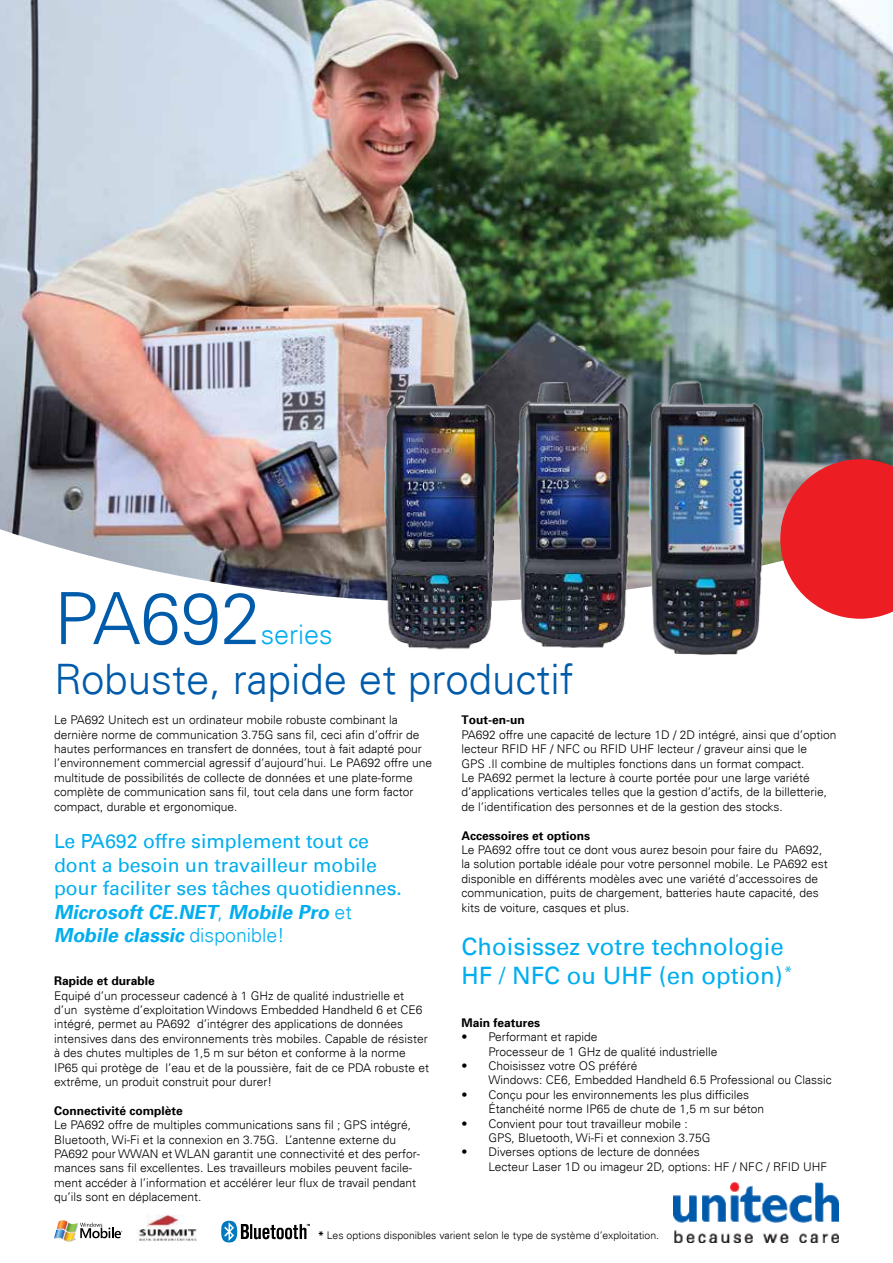
<style>
.page{position:relative;width:893px;height:1263px;background:#fff}
.page>*{position:absolute;margin:0;border:0;box-sizing:border-box;transform-origin:0 0}
.t1{font:300 72px "Univers LT";color:#005baa}
.t2{font:300 42px "Univers LT";color:#005baa}
.t3{font:300 27px "Univers LT";color:#00aeef}
.t4{font:24px/28.8px "Univers LT";color:#00aeef}
.t5{font:19.5px/23.4px "Univers LT";color:#00aeef}
.t6{font:italic 700 19.5px/23.4px "Univers 65";color:#00aeef}
.t7{font:15px "Univers LT";color:#00aeef}
.t8{font:300 12px/14.4px "Univers LT";color:#000}
.t9{font:700 12px "Univers 65";color:#000}
.t10{font:300 10.5px "Univers LT";color:#000}
.s1{font-family:"Univers LT";font-weight:300;font-style:normal}
.s2{font-family:"Univers 65";font-weight:700}
</style>
<div class="page">
<img style="left:0;top:0;width:893px;height:601px">
<div style="left:823px;top:459px;width:70px;height:160px;background:#ed1d24"></div>
<img style="left:673px;top:1182px;width:166px;height:60px">
<svg style="left:54px;top:1220px;width:68px;height:22px"></svg>
<img style="left:138px;top:1215px;width:59px;height:26px">
<svg style="left:221px;top:1221px;width:89px;height:21px"></svg>
<img style="left:513px;top:382px;width:84px;height:266px">
<img style="left:597px;top:342px;width:226px;height:313px">
<img style="left:384px;top:380px;width:119px;height:270px">
<h1 class="t1" style="left:54px;top:575px;width:208px">PA692</h1>
<h3 class="t3" style="left:261px;top:618px;width:74px">series</h3>
<h2 class="t2" style="left:54px;top:654px;width:521px">Robuste, rapide et productif</h2>
<p class="t8" style="left:54px;top:713px;width:380px">Le PA692 Unitech est un ordinateur mobile robuste combinant la dernière norme de communication 3.75G sans fil, ceci afin d’offrir de hautes performances en transfert de données, tout à fait adapté pour l’environnement commercial agressif d’aujourd’hui. Le PA692 offre une multitude de possibilités de collecte de données et une plate-forme complète de communication sans fil, tout cela dans une form factor compact, durable et ergonomique.</p>
<h3 class="t5" style="left:54px;top:830px;width:349px">Le PA692 offre simplement tout ce dont a besoin un travailleur mobile pour faciliter ses tâches quotidiennes.</h3>
<h3 class="t6" style="left:54px;top:899px;width:299px">Microsoft CE.NET<span class="s1">,</span> Mobile Pro <span class="s1">e t<br></span>Mobile classic <span class="s1">d i s p o n i b l e !</span></h3>
<p class="t9" style="left:54px;top:973px;width:102px">Rapide et durable</p>
<p class="t8" style="left:54px;top:988px;width:377px">Equipé d’un processeur cadencé à 1 GHz de qualité industrielle et d’un système d’exploitation Windows Embedded Handheld 6 et CE6 intégré, permet au PA692 d’intégrer des applications de données intensives dans des environnements très mobiles. Capable de résister à des chutes multiples de 1,5 m sur béton et conforme à la norme IP65 qui protège de l’eau et de la poussière, fait de ce PDA robuste et extrême, un produit construit pour durer!</p>
<p class="t9" style="left:54px;top:1103px;width:130px">Connectivité complète</p>
<p class="t8" style="left:54px;top:1118px;width:368px">Le PA692 offre de multiples communications sans fil ; GPS intégré, Bluetooth, Wi-Fi et la connexion en 3.75G. L’antenne externe du PA692 pour WWAN et WLAN garantit une connectivité et des perfor&shy;mances sans fil excellentes. Les travailleurs mobiles peuvent facile&shy;ment accéder à l’information et accélérer leur flux de travail pendant qu’ils sont en déplacement.</p>
<p class="t9" style="left:461px;top:712px;width:65px">Tout-en-un</p>
<p class="t8" style="left:461px;top:727px;width:377px">PA692 offre une capacité de lecture 1D / 2D intégré, ainsi que d’option lecteur RFID HF / NFC ou RFID UHF lecteur / graveur ainsi que le<br>GPS .Il combine de multiples fonctions dans un format compact.<br>Le PA692 permet la lecture à courte portée pour une large variété d’applications verticales telles que la gestion d’actifs, de la billetterie, de l’identification des personnes et de la gestion des stocks.</p>
<p class="t9" style="left:461px;top:827px;width:130px">Accessoires et options</p>
<p class="t8" style="left:461px;top:842px;width:368px">Le PA692 offre tout ce dont vous aurez besoin pour faire du PA692, la solution portable idéale pour votre personnel mobile. Le PA692 est disponible en différents modèles avec une variété d’accessoires de communication, puits de chargement, batteries haute capacité, des kits de voiture, casques et plus.</p>
<h3 class="t4" style="left:461px;top:932px;width:324px">Choisissez votre technologie<br>HF / NFC ou UHF (en option)</h3>
<p class="t9" style="left:461px;top:1015px;width:80px">Main features</p>
<p class="t8" style="left:488px;top:1030px;width:231px;text-indent:-27px">• Performant et rapide<br>Processeur de 1 GHz de qualité industrielle</p>
<p class="t8" style="left:488px;top:1058px;width:345px;text-indent:-27px">• Choisissez votre OS préféré<br>Windows: CE6, Embedded Handheld 6.5 Professional ou Classic</p>
<p class="t8" style="left:488px;top:1087px;width:277px;text-indent:-27px">• Conçu pour les environnements les plus difficiles<br>Étanchéité norme IP65 de chute de 1,5 m sur béton</p>
<p class="t8" style="left:488px;top:1116px;width:224px;text-indent:-27px">• Convient pour tout travailleur mobile :<br>GPS, Bluetooth, Wi-Fi et connexion 3.75G</p>
<p class="t8" style="left:488px;top:1145px;width:340px;text-indent:-27px">• Diverses options de lecture de données<br>Lecteur Laser 1D ou imageur 2D, options: HF / NFC / RFID UHF</p>
<p class="t7" style="left:784px;top:963px;width:10px">*</p>
<p class="t10" style="left:318px;top:1229px;width:342px"><span class="s2">*</span> Les options disponibles varient selon le type de système d’exploitation.</p>
</div>
